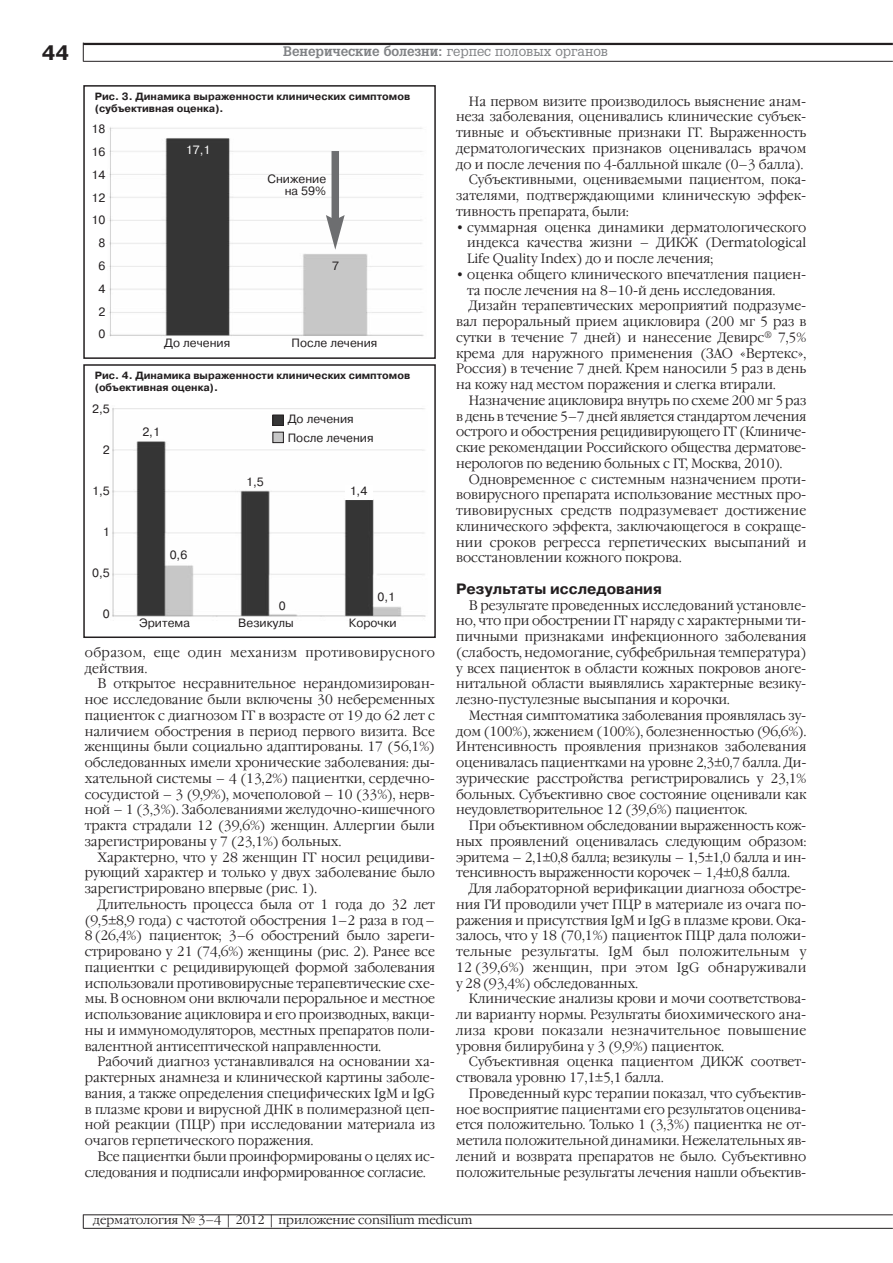
<style>
.page{position:relative;width:893px;height:1263px;background:#fff}
.page>*{position:absolute;margin:0;border:0;box-sizing:border-box;transform-origin:0 0}
.t1{font:700 21px "Pragmatica C";color:#231f20}
.t2{font:700 15px "Pragmatica C";color:#231f20}
.t3{font:300 13.5px/15.8px "Garamond C";color:#231f20;text-align:justify;scale:.95 1}
.t4{font:300 13.5px/15.8px "Garamond C";letter-spacing:-.02em;color:#231f20;scale:.95 1}
.t5{font:300 13.5px/15.8px "Garamond C";letter-spacing:.035em;color:#231f20;scale:.95 1}
.t6{font:300 13.5px "Garamond C";letter-spacing:.02em;color:#231f20;scale:.95 1}
.t7{font:700 13.5px "AG Gloria";color:#808285}
.t8{font:12px/22.8px "Pragmatica C";color:#231f20;text-align:center}
.t9{font:300 12px "Garamond C";color:#231f20}
.t10{font:12px "Pragmatica C";color:#fff}
.t11{font:700 10.5px/12px "Pragmatica C";color:#231f20}
.s1{font-weight:400}
</style>
<div class="page">
<hr style="left:83px;top:43px;width:809px;height:2px;background:#231f20">
<hr style="left:83px;top:61px;width:809px;height:1px;background:#231f20">
<hr style="left:83px;top:1215px;width:809px;height:1px;background:#231f20">
<hr style="left:83px;top:1228px;width:809px;height:1px;background:#231f20">
<svg style="left:83px;top:1215px;width:1px;height:14px"></svg>
<svg style="left:83px;top:43px;width:1px;height:19px"></svg>
<div style="left:83px;top:85px;width:353px;height:274px;border:2px solid #231f20"></div>
<img style="left:109px;top:127px;width:315px;height:210px">
<div style="left:331px;top:151px;width:8px;height:71px;background:#6d6e70"></div>
<svg style="left:326px;top:215px;width:19px;height:35px"></svg>
<div style="left:83px;top:364px;width:353px;height:274px;border:2px solid #231f20"></div>
<img style="left:112px;top:408px;width:314px;height:209px">
<svg style="left:275px;top:434px;width:6px;height:7px"></svg>
<div style="left:273px;top:432px;width:10px;height:11px;border:1px solid #231f20"></div>
<div style="left:345px;top:485px;width:27px;height:15px;background:#fff"></div>
<svg style="left:275px;top:417px;width:6px;height:7px"></svg>
<div style="left:273px;top:415px;width:10px;height:11px;border:1px solid #231f20"></div>
<h1 class="t1" style="left:42px;top:45px;width:29px">44</h1>
<p class="t7" style="left:283px;top:47px;width:327px">Венерические болезни: <span class="s1">герпес половых органов</span></p>
<p class="t11" style="left:95px;top:92px;width:317px">Рис. 3. Динамика выраженности клинических симптомов (субъективная оценка).</p>
<p class="t8" style="left:92px;top:119px;width:15px">18<br>16<br>14<br>12<br>10<br>8<br>6<br>4<br>2<br>0</p>
<p class="t3" style="left:469px;top:94px;width:357px">На первом визите производилось выяснение анам-</p>
<p class="t3" style="left:456px;top:110px;width:370px">неза заболевания, оценивались клинические субъек-</p>
<p class="t3" style="left:456px;top:126px;width:370px">тивные и объективные признаки ГГ. Выраженность</p>
<p class="t3" style="left:456px;top:142px;width:370px">дерматологических признаков оценивалась врачом</p>
<p class="t3" style="left:456px;top:157px;width:367px">до и после лечения по 4-балльной шкале (0–3 балла).</p>
<p class="t3" style="left:469px;top:173px;width:357px">Субъективными, оцениваемыми пациентом, пока-</p>
<p class="t3" style="left:456px;top:189px;width:370px">зателями, подтверждающими клиническую эффек-</p>
<p class="t3" style="left:456px;top:205px;width:183px">тивность препарата, были:</p>
<p class="t3" style="left:467px;top:220px;width:358px;text-indent:-11px">• суммарная оценка динамики дерматологического индекса качества жизни – ДИКЖ (Dermatological Life Quality Index) до и после лечения;</p>
<p class="t3" style="left:456px;top:268px;width:370px">• оценка общего клинического впечатления пациен-</p>
<p class="t3" style="left:467px;top:283px;width:326px">та после лечения на 8–10-й день исследования.</p>
<p class="t3" style="left:469px;top:299px;width:357px">Дизайн терапевтических мероприятий подразуме-</p>
<p class="t3" style="left:456px;top:315px;width:370px">вал пероральный прием ацикловира (200 мг 5 раз в</p>
<p class="t3" style="left:456px;top:331px;width:370px">сутки в течение 7 дней) и нанесение Девирс<sup>®</sup> 7,5%</p>
<p class="t3" style="left:456px;top:346px;width:370px">крема для наружного применения (ЗАО «Вертекс»,</p>
<p class="t3" style="left:456px;top:362px;width:370px">Россия) в течение 7 дней. Крем наносили 5 раз в день</p>
<p class="t3" style="left:456px;top:378px;width:338px">на кожу над местом поражения и слегка втирали.</p>
<p class="t3" style="left:469px;top:394px;width:357px">Назначение ацикловира внутрь по схеме 200 мг 5 раз</p>
<p class="t3" style="left:456px;top:409px;width:370px">в день в течение 5–7 дней является стандартом лечения</p>
<p class="t3" style="left:456px;top:425px;width:370px">острого и обострения рецидивирующего ГГ (Клиниче-</p>
<p class="t3" style="left:456px;top:441px;width:370px">ские рекомендации Российского общества дерматове-</p>
<p class="t3" style="left:456px;top:457px;width:345px">нерологов по ведению больных с ГГ, Москва, 2010).</p>
<p class="t3" style="left:469px;top:472px;width:357px">Одновременное с системным назначением проти-</p>
<p class="t3" style="left:456px;top:488px;width:370px">вовирусного препарата использование местных про-</p>
<p class="t6" style="left:456px;top:505px;width:370px">тивовирусных средств подразумевает достижение</p>
<p class="t3" style="left:456px;top:520px;width:370px">клинического эффекта, заключающегося в сокраще-</p>
<p class="t3" style="left:456px;top:535px;width:370px">нии сроков регресса герпетических высыпаний и</p>
<p class="t3" style="left:456px;top:551px;width:239px">восстановлении кожного покрова.</p>
<p class="t2" style="left:456px;top:583px;width:207px">Результаты исследования</p>
<p class="t3" style="left:456px;top:598px;width:370px;text-indent:13px">В результате проведенных исследований установле&shy;но, что при обострении ГГ наряду с характерными ти&shy;пичными признаками инфекционного заболевания (слабость, недомогание, субфебрильная температура) у всех пациенток в области кожных покровов аноге&shy;нитальной области выявлялись характерные везику&shy;лезно-пустулезные высыпания и корочки.</p>
<p class="t3" style="left:456px;top:709px;width:370px;text-indent:13px">Местная симптоматика заболевания проявлялась зу&shy;дом (100%), жжением (100%), болезненностью (96,6%).<br>Интенсивность проявления признаков заболевания оценивалась пациентками на уровне 2,3±0,7 балла. Ди&shy;зурические расстройства регистрировались у 23,1% больных. Субъективно свое состояние оценивали как неудовлетворительное 12 (39,6%) пациенток.</p>
<p class="t3" style="left:456px;top:819px;width:370px;text-indent:13px">При объективном обследовании выраженность кож&shy;ных проявлений оценивалась следующим образом: эритема – 2,1±0,8 балла; везикулы – 1,5±1,0 балла и ин&shy;тенсивность выраженности корочек – 1,4±0,8 балла.</p>
<p class="t3" style="left:456px;top:882px;width:370px;text-indent:13px">Для лабораторной верификации диагноза обостре&shy;ния ГИ проводили учет ПЦР в материале из очага по&shy;ражения и присутствия IgМ и IgG в плазме крови. Ока&shy;залось, что у 18 (70,1%) пациенток ПЦР дала положи&shy;тельные результаты. IgM был положительным у 12 (39,6%) женщин, при этом IgG обнаруживали у 28 (93,4%) обследованных.</p>
<p class="t3" style="left:456px;top:992px;width:370px;text-indent:13px">Клинические анализы крови и мочи соответствова&shy;ли варианту нормы. Результаты биохимического ана&shy;лиза крови показали незначительное повышение уровня билирубина у 3 (9,9%) пациенток.</p>
<p class="t3" style="left:456px;top:1055px;width:370px;text-indent:13px">Субъективная оценка пациентом ДИКЖ соответ&shy;ствовала уровню 17,1±5,1 балла.</p>
<p class="t3" style="left:456px;top:1087px;width:370px;text-indent:13px">Проведенный курс терапии показал, что субъектив&shy;ное восприятие пациентами его результатов оценива&shy;ется положительно. Только 1 (3,3%) пациентка не от&shy;метила положительной динамики. Нежелательных яв&shy;лений и возврата препаратов не было. Субъективно положительные результаты лечения нашли объектив-</p>
<p class="t10" style="left:186px;top:146px;width:26px">17,1</p>
<p class="t8" style="left:267px;top:174px;width:60px;line-height:12px;text-align:right">Снижение на 59%</p>
<p class="t8" style="left:332px;top:256px;width:8px">7</p>
<p class="t8" style="left:164px;top:332px;width:67px">До лечения</p>
<p class="t8" style="left:292px;top:332px;width:87px">После лечения</p>
<p class="t11" style="left:95px;top:371px;width:317px">Рис. 4. Динамика выраженности клинических симптомов (объективная оценка).</p>
<p class="t8" style="left:92px;top:399px;width:19px">2,5</p>
<p class="t8" style="left:103px;top:440px;width:8px">2</p>
<p class="t8" style="left:92px;top:481px;width:19px">1,5</p>
<p class="t8" style="left:103px;top:522px;width:8px">1</p>
<p class="t8" style="left:92px;top:563px;width:19px">0,5</p>
<p class="t8" style="left:103px;top:604px;width:8px">0</p>
<p class="t8" style="left:288px;top:409px;width:67px">До лечения</p>
<p class="t8" style="left:142px;top:422px;width:19px">2,1</p>
<p class="t8" style="left:288px;top:427px;width:87px">После лечения</p>
<p class="t8" style="left:246px;top:471px;width:19px">1,5</p>
<p class="t8" style="left:350px;top:480px;width:19px">1,4</p>
<p class="t8" style="left:170px;top:545px;width:19px">0,6</p>
<p class="t8" style="left:377px;top:587px;width:19px">0,1</p>
<p class="t8" style="left:279px;top:596px;width:8px">0</p>
<p class="t8" style="left:139px;top:613px;width:52px">Эритема</p>
<p class="t8" style="left:238px;top:613px;width:57px">Везикулы</p>
<p class="t8" style="left:349px;top:613px;width:49px">Корочки</p>
<p class="t5" style="left:85px;top:646px;width:370px">образом, еще один механизм противовирусного действия.</p>
<p class="t3" style="left:85px;top:677px;width:370px;text-indent:13px">В открытое несравнительное нерандомизирован&shy;ное исследование были включены 30 небеременных пациенток с диагнозом ГГ в возрасте от 19 до 62 лет с наличием обострения в период первого визита. Все женщины были социально адаптированы. 17 (56,1%) обследованных имели хронические заболевания: ды&shy;хательной системы – 4 (13,2%) пациентки, сердечно&shy;сосудистой – 3 (9,9%), мочеполовой – 10 (33%), нерв&shy;ной – 1 (3,3%). Заболеваниями желудочно-кишечного тракта страдали 12 (39,6%) женщин. Аллергии были зарегистрированы у 7 (23,1%) больных.</p>
<p class="t3" style="left:85px;top:850px;width:370px;text-indent:13px">Характерно, что у 28 женщин ГГ носил рецидиви&shy;рующий характер и только у двух заболевание было зарегистрировано впервые (рис. 1).</p>
<p class="t3" style="left:85px;top:898px;width:370px;text-indent:13px">Длительность процесса была от 1 года до 32 лет (9,5±8,9 года) с частотой обострения 1–2 раза в год – 8 (26,4%) пациенток; 3–6 обострений было зареги&shy;стрировано у 21 (74,6%) женщины (рис. 2). Ранее все пациентки с рецидивирующей формой заболевания использовали противовирусные терапевтические схе&shy;мы. В основном они включали пероральное и местное использование ацикловира и его производных, вакци&shy;ны и иммуномодуляторов, местных препаратов поли&shy;валентной антисептической направленности.</p>
<p class="t3" style="left:85px;top:1055px;width:370px;text-indent:13px">Рабочий диагноз устанавливался на основании ха&shy;рактерных анамнеза и клинической картины заболе&shy;вания, а также определения специфических IgМ и IgG в плазме крови и вирусной ДНК в полимеразной цеп&shy;ной реакции (ПЦР) при исследовании материала из очагов герпетического поражения.</p>
<p class="t4" style="left:85px;top:1150px;width:370px;text-indent:13px">Все пациентки были проинформированы о целях ис&shy;следования и подписали информированное согласие.</p>
<p class="t9" style="left:93px;top:1216px;width:381px">дерматология № 3–4 | 2012 | приложение consilium medicum</p>
</div>
